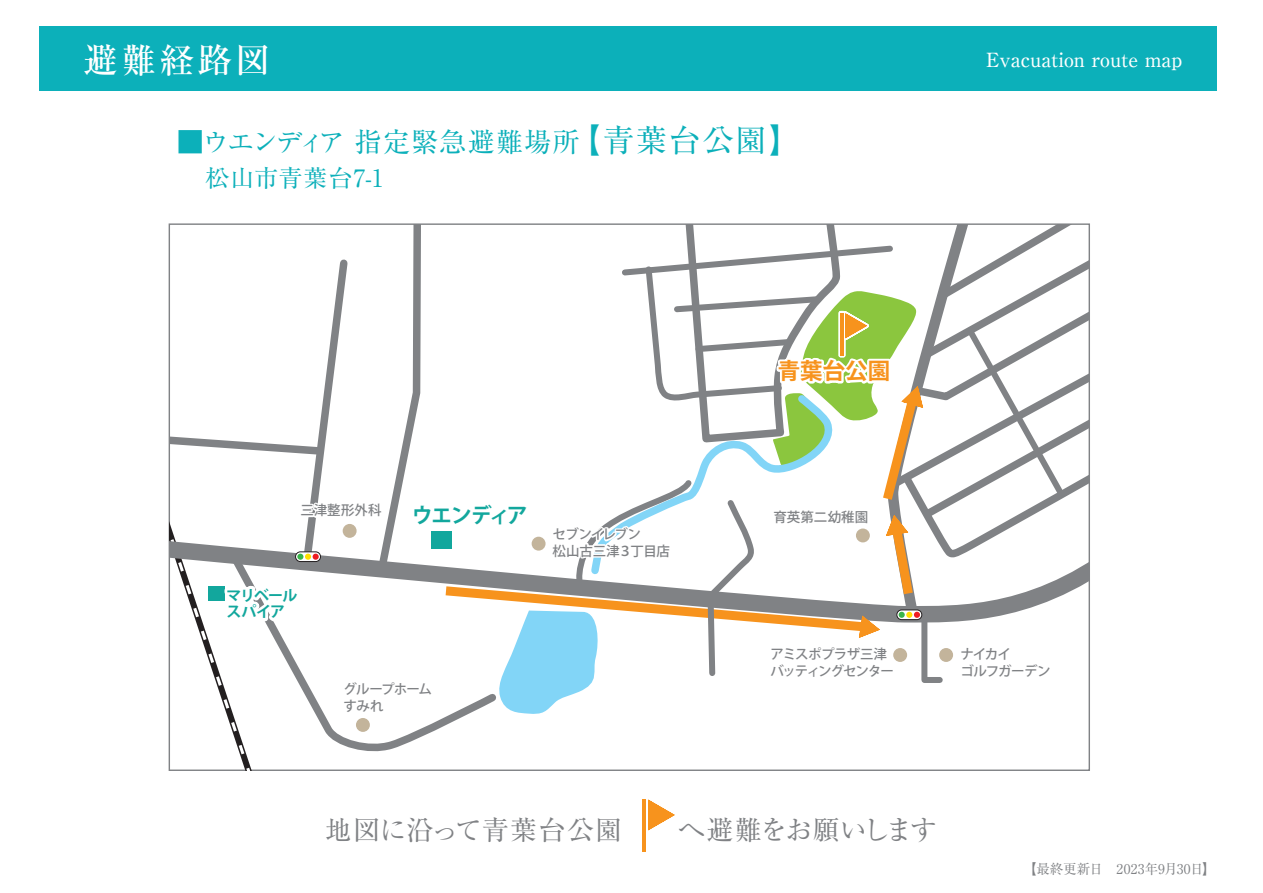
<style>
.page{position:relative;width:1263px;height:893px;background:#fff}
.page>*{position:absolute;margin:0;border:0;box-sizing:border-box;transform-origin:0 0}
.t1{font:500 34.5px "Ryumin Pro";letter-spacing:.1em;color:#fff}
.t2{font:31.5px "Ryumin Pro";letter-spacing:.05em;color:#0cb0ba}
.t3{font:27px "Ryumin Pro";letter-spacing:.05em;color:#0cb0ba}
.t4{font:27px "Ryumin Pro";letter-spacing:.02em;color:#808285}
.t5{font:27px "Ryumin Pro";letter-spacing:-.05em;color:#808285}
.t6{font:24px "Ryumin Pro";letter-spacing:.03em;color:#0cb0ba}
.t7{font:700 22.5px "Koz Go Pr 6 N";color:#f7931d}
.t8{font:700 21px "Koz Go Pr 6 N";letter-spacing:-.08em;color:#12a79d}
.t9{font:500 19.5px "Ryumin Pro";color:#fff}
.t10{font:700 15px/16.5px "Koz Go Pr 6 N";letter-spacing:-.05em;color:#12a79d}
.t11{font:500 13.5px/16.5px "Koz Go Pr 6 N";letter-spacing:-.05em;color:#808285}
.t12{font:500 13.5px/16.5px "Koz Go Pr 6 N";letter-spacing:-.075em;color:#808285}
.t13{font:13.5px "Ryumin Pro";letter-spacing:.005em;color:#808285}
.t14{font:500 13.5px "Koz Go Pr 6 N";letter-spacing:.01em;color:#808285}
</style>
<div class="page">
<div style="left:39px;top:26px;width:1178px;height:65px;background:#0cb0ba"></div>
<svg style="left:648px;top:799px;width:27px;height:32px"></svg>
<hr style="left:642px;top:799px;width:4px;height:52px;background:#f7931d">
<svg style="left:169px;top:224px;width:920px;height:546px"></svg>
<h1 class="t1" style="left:84px;top:33px;width:188px">避難経路図</h1>
<h3 class="t9" style="left:986px;top:44px;width:198px">Evacuation route map</h3>
<h3 class="t3" style="left:177px;top:121px;width:404px">■ウエンディア 指定緊急避難場所</h3>
<h3 class="t6" style="left:205px;top:160px;width:180px">松山市青葉台7-1</h3>
<h2 class="t2" style="left:569px;top:115px;width:233px">【青葉台公園】</h2>
<p class="t11" style="left:300px;top:502px;width:83px">三津整形外科</p>
<h3 class="t8" style="left:412px;top:503px;width:117px">ウエンディア</h3>
<h3 class="t7" style="left:778px;top:358px;width:114px">青葉台公園</h3>
<p class="t14" style="left:773px;top:510px;width:97px">育英第二幼稚園</p>
<p class="t10" style="left:226px;top:587px;width:73px">マリベールスパイア</p>
<p class="t11" style="left:344px;top:681px;width:90px">グループホームすみれ</p>
<p class="t11" style="left:553px;top:526px;width:119px">セブンイレブン<br>松山古三津３丁目店</p>
<p class="t12" style="left:770px;top:646px;width:125px">アミスポプラザ三津バッティングセンター</p>
<p class="t11" style="left:960px;top:646px;width:92px">ナイカイ<br>ゴルフガーデン</p>
<h3 class="t4" style="left:325px;top:808px;width:299px">地図に沿って青葉台公園</h3>
<h3 class="t5" style="left:678px;top:808px;width:260px">へ避難をお願いします</h3>
<p class="t13" style="left:1023px;top:858px;width:194px">【最終更新日　2023年9月30日】</p>
</div>
